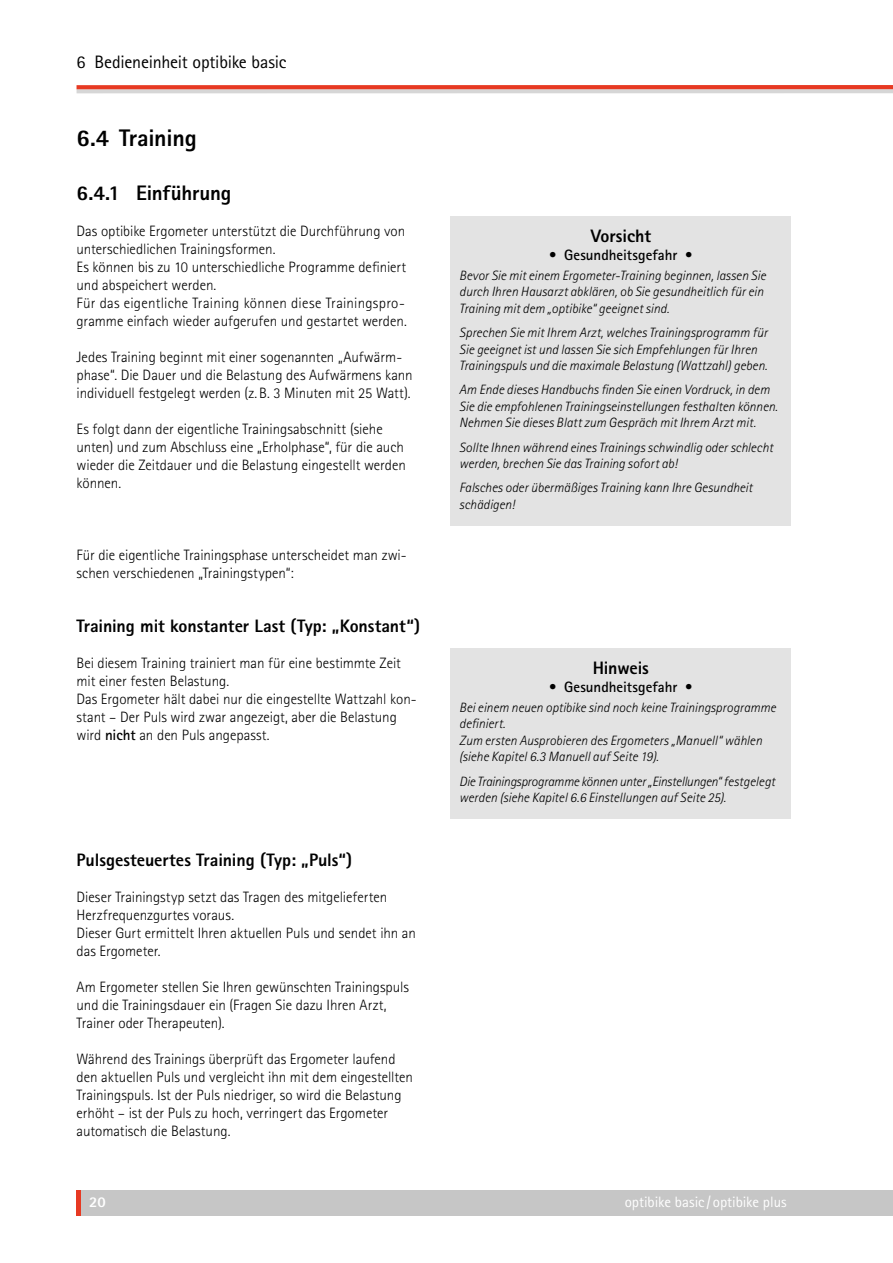
<style>
.page{position:relative;width:893px;height:1263px;background:#fff}
.page>*{position:absolute;margin:0;border:0;box-sizing:border-box;transform-origin:0 0}
.t1{font:800 24px "Rotis Sans Serif Pro";letter-spacing:-.01em;color:#000}
.t2{font:800 21px "Rotis Sans Serif Pro";letter-spacing:-.01em;color:#000}
.t3{font:800 18px "Rotis Sans Serif Pro";letter-spacing:-.005em;color:#000}
.t4{font:18px "Rotis Sans Serif Pro";letter-spacing:-.015em;color:#000}
.t5{font:300 15px/18px "Rotis Sans Serif Pro";letter-spacing:-.005em;color:#000}
.t6{font:700 15px "Rotis Sans Serif Pro";color:#000}
.t7{font:15px "Rotis Sans Serif Pro";letter-spacing:-.005em;color:#fff}
.t8{font:800 15px "Rotis Sans Serif Pro";color:#fff}
.t9{font:italic 300 13.5px/16.2px "Rotis Sans Serif Pro";color:#000}
.s1{font-weight:700}
</style>
<div class="page">
<div style="left:78px;top:1191px;width:815px;height:25px;background:#c6c6c6"></div>
<hr style="left:77px;top:1191px;width:4px;height:25px;background:#e73922">
<svg style="left:77px;top:89px;width:816px;height:4px;background:#d8cdcc"></svg>
<svg style="left:77px;top:85px;width:816px;height:4px;background:#e73d27"></svg>
<div style="left:451px;top:217px;width:340px;height:309px;background:#e3e3e3"></div>
<div style="left:451px;top:649px;width:340px;height:170px;background:#e3e3e3"></div>
<p class="t4" style="left:77px;top:51px;width:212px">6 Bedieneinheit optibike basic</p>
<h1 class="t1" style="left:77px;top:122px;width:122px">6.4 Training</h1>
<h2 class="t2" style="left:77px;top:179px;width:156px">6.4.1 Einführung</h2>
<p class="t5" style="left:77px;top:222px;width:332px">Das optibike Ergometer unterstützt die Durchführung von unterschiedlichen Trainingsformen.<br>Es können bis zu 10 unterschiedliche Programme definiert und abspeichert werden.<br>Für das eigentliche Training können diese Trainingspro&shy;gramme einfach wieder aufgerufen und gestartet werden.</p>
<p class="t5" style="left:77px;top:348px;width:338px">Jedes Training beginnt mit einer sogenannten „Aufwärm&shy;phase“. Die Dauer und die Belastung des Aufwärmens kann individuell festgelegt werden (z.B. 3 Minuten mit 25 Watt).</p>
<p class="t5" style="left:77px;top:420px;width:331px">Es folgt dann der eigentliche Trainingsabschnitt (siehe unten) und zum Abschluss eine „Erholphase“, für die auch wieder die Zeitdauer und die Belastung eingestellt werden können.</p>
<p class="t3" style="left:591px;top:224px;width:62px">Vorsicht</p>
<p class="t6" style="left:549px;top:245px;width:146px">• Gesundheitsgefahr •</p>
<p class="t9" style="left:459px;top:268px;width:308px">Bevor Sie mit einem Ergometer-Training beginnen, lassen Sie durch Ihren Hausarzt abklären, ob Sie gesundheitlich für ein<br>Training mit dem „optibike“ geeignet sind.</p>
<p class="t9" style="left:459px;top:325px;width:310px">Sprechen Sie mit Ihrem Arzt, welches Trainingsprogramm für<br>Sie geeignet ist und lassen Sie sich Empfehlungen für Ihren<br>Trainingspuls und die maximale Belastung (Wattzahl) geben.</p>
<p class="t9" style="left:459px;top:382px;width:320px">Am Ende dieses Handbuchs finden Sie einen Vordruck, in dem<br>Sie die empfohlenen Trainingseinstellungen festhalten können.<br>Nehmen Sie dieses Blatt zum Gespräch mit Ihrem Arzt mit.</p>
<p class="t9" style="left:459px;top:439px;width:315px">Sollte Ihnen während eines Trainings schwindlig oder schlecht werden, brechen Sie das Training sofort ab!</p>
<p class="t9" style="left:459px;top:480px;width:295px">Falsches oder übermäßiges Training kann Ihre Gesundheit schädigen!</p>
<p class="t5" style="left:77px;top:546px;width:332px">Für die eigentliche Trainingsphase unterscheidet man zwi&shy;schen verschiedenen „Trainingstypen“:</p>
<p class="t3" style="left:77px;top:614px;width:345px">Training mit konstanter Last (Typ: „Konstant“)</p>
<p class="t5" style="left:77px;top:654px;width:340px">Bei diesem Training trainiert man für eine bestimmte Zeit mit einer festen Belastung.<br>Das Ergometer hält dabei nur die eingestellte Wattzahl kon&shy;stant – Der Puls wird zwar angezeigt, aber die Belastung wird <span class="s1">nicht</span> an den Puls angepasst.</p>
<p class="t3" style="left:593px;top:656px;width:58px">Hinweis</p>
<p class="t6" style="left:549px;top:677px;width:146px">• Gesundheitsgefahr •</p>
<p class="t9" style="left:459px;top:700px;width:318px">Bei einem neuen optibike sind noch keine Trainingsprogramme definiert.<br>Zum ersten Ausprobieren des Ergometers „Manuell“ wählen (siehe Kapitel 6.3 Manuell auf Seite 19).</p>
<p class="t9" style="left:459px;top:773px;width:317px">Die Trainingsprogramme können unter „Einstellungen“ festgelegt werden (siehe Kapitel 6.6 Einstellungen auf Seite 25).</p>
<p class="t3" style="left:77px;top:848px;width:277px">Pulsgesteuertes Training (Typ: „Puls“)</p>
<p class="t5" style="left:77px;top:888px;width:341px">Dieser Trainingstyp setzt das Tragen des mitgelieferten Herzfrequenzgurtes voraus.<br>Dieser Gurt ermittelt Ihren aktuellen Puls und sendet ihn an das Ergometer.</p>
<p class="t5" style="left:77px;top:978px;width:334px">Am Ergometer stellen Sie Ihren gewünschten Trainingspuls und die Trainingsdauer ein (Fragen Sie dazu Ihren Arzt,<br>Trainer oder Therapeuten).</p>
<p class="t5" style="left:77px;top:1050px;width:338px">Während des Trainings überprüft das Ergometer laufend den aktuellen Puls und vergleicht ihn mit dem eingestellten Trainingspuls. Ist der Puls niedriger, so wird die Belastung erhöht – ist der Puls zu hoch, verringert das Ergometer automatisch die Belastung.</p>
<p class="t8" style="left:89px;top:1193px;width:18px">20</p>
<p class="t7" style="left:625px;top:1193px;width:163px">optibike basic / optibike plus</p>
</div>
